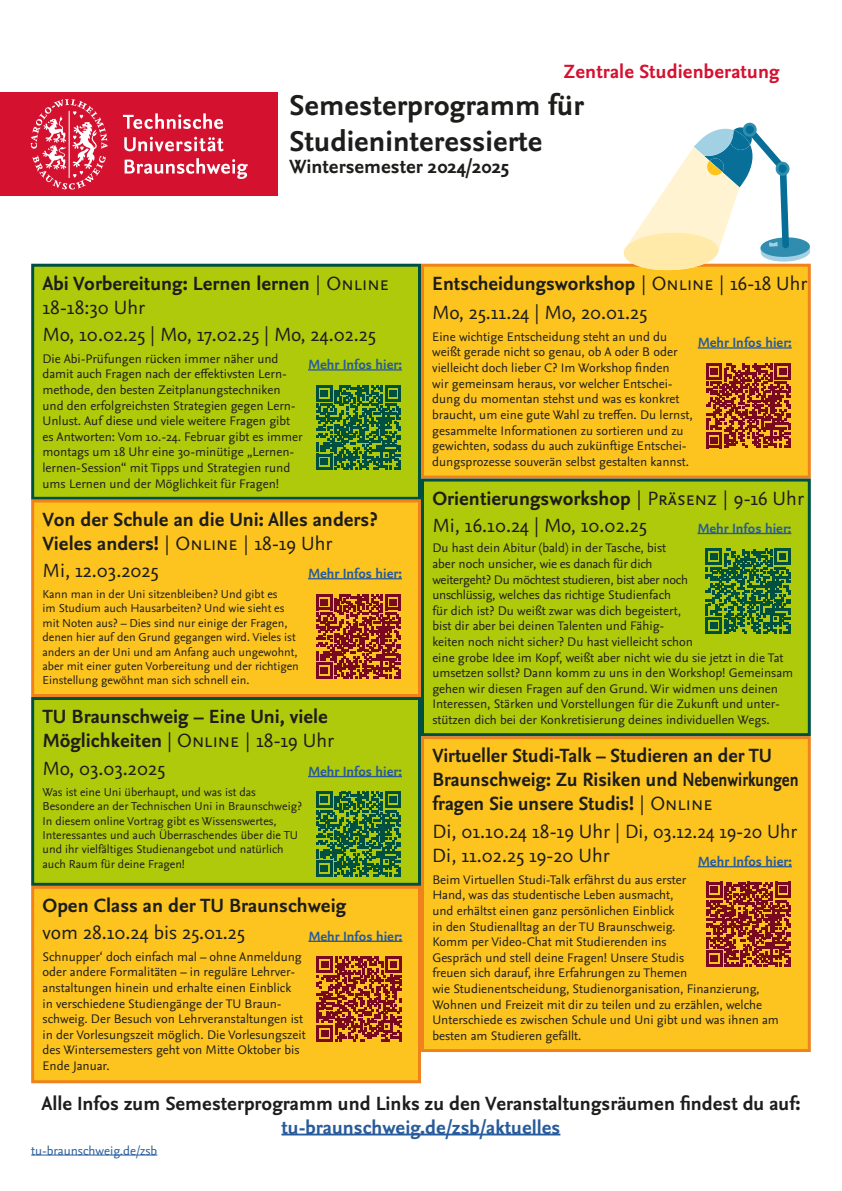
<style>
.page{position:relative;width:842px;height:1191px;background:#fff}
.page>*{position:absolute;margin:0;border:0;box-sizing:border-box;transform-origin:0 0}
.t1{font:700 30px/36px "Nexus Sans Pro";color:#1d1d1b}
.t2{font:700 20px/24px "Nexus Sans Pro";color:#1d1d1b}
.t3{font:20px/24px "Nexus Sans Pro";color:#1d1d1b}
.t4{font:700 20px "Nexus Sans Pro";color:#275b9b}
.t5{font:700 20px "Nexus Sans Pro";letter-spacing:.005em;color:#d51130}
.t6{font:700 14px "Nexus Sans Pro";color:#275b9b}
.t7{font:13px/15.6px "Nexus Sans Pro";color:#1d1d1b}
.t8{font:13px "Nexus Sans Pro";color:#275b9b}
.t9{font:12px/14.4px "Nexus Sans Pro";color:#1d1d1b}
.s1{font-weight:400}
</style>
<div class="page">
<div style="left:0;top:93px;width:278px;height:103px;background:#d51130"></div>
<svg style="left:31px;top:99px;width:77px;height:91px"></svg>
<svg style="left:123px;top:113px;width:100px;height:16px"></svg>
<svg style="left:124px;top:137px;width:99px;height:14px"></svg>
<svg style="left:125px;top:158px;width:123px;height:21px"></svg>
<hr style="left:31px;top:1154px;width:126px;height:1px;background:#275b9b">
<hr style="left:281px;top:1133px;width:279px;height:2px;background:#275b9b">
<div style="left:31px;top:264px;width:390px;height:236px;background:#afca0b;border:3px solid #005042"></div>
<hr style="left:308px;top:369px;width:94px;height:1px;background:#275b9b">
<svg style="left:316px;top:385px;width:85px;height:85px"></svg>
<div style="left:421px;top:264px;width:390px;height:214px;background:#fdc41f;border:3px solid #f0821d"></div>
<hr style="left:698px;top:347px;width:94px;height:1px;background:#275b9b">
<svg style="left:706px;top:363px;width:85px;height:85px"></svg>
<div style="left:421px;top:736px;width:390px;height:316px;background:#fdc41f;border:3px solid #f0821d"></div>
<hr style="left:698px;top:866px;width:94px;height:1px;background:#275b9b">
<svg style="left:706px;top:882px;width:85px;height:84px"></svg>
<div style="left:31px;top:885px;width:390px;height:198px;background:#fdc41f;border:3px solid #f0821d"></div>
<hr style="left:308px;top:940px;width:94px;height:2px;background:#275b9b">
<svg style="left:317px;top:956px;width:84px;height:85px"></svg>
<div style="left:421px;top:478px;width:390px;height:258px;background:#afca0b;border:3px solid #005042"></div>
<hr style="left:697px;top:533px;width:94px;height:1px;background:#275b9b">
<svg style="left:706px;top:549px;width:84px;height:84px"></svg>
<div style="left:31px;top:697px;width:390px;height:188px;background:#afca0b;border:3px solid #005042"></div>
<hr style="left:308px;top:776px;width:94px;height:1px;background:#275b9b">
<svg style="left:316px;top:791px;width:85px;height:85px"></svg>
<div style="left:31px;top:499px;width:390px;height:198px;background:#fdc41f;border:3px solid #f0821d"></div>
<hr style="left:308px;top:578px;width:94px;height:1px;background:#275b9b">
<svg style="left:316px;top:594px;width:85px;height:85px"></svg>
<svg style="left:620px;top:122px;width:191px;height:150px"></svg>
<h2 class="t5" style="left:563px;top:56px;width:218px">Zentrale Studienberatung</h2>
<h1 class="t1" style="left:289px;top:86px;width:296px">Semesterprogramm für<br>Studieninteressierte</h1>
<h2 class="t2" style="left:289px;top:154px;width:221px">Wintersemester 2024/2025</h2>
<h2 class="t2" style="left:43px;top:270px;width:348px">Abi Vorbereitung: Lernen lernen <span class="s1">| Online<br>18-18:30 Uhr</span></h2>
<h2 class="t3" style="left:43px;top:321px;width:335px">Mo, 10.02.25 | Mo, 17.02.25 | Mo, 24.02.25</h2>
<p class="t7" style="left:43px;top:350px;width:262px">Die Abi-Prüfungen rücken immer näher und damit auch Fragen nach der effektivsten Lern&shy;methode, den besten Zeitplanungstechniken und den erfolgreichsten Strategien gegen Lern-Unlust. Auf diese und viele weitere Fragen gibt es Antworten: Vom 10.-24. Februar gibt es immer montags um 18 Uhr eine 30-minütige „Lernen&shy;lernen-Session“ mit Tipps und Strategien rund ums Lernen und der Möglichkeit für Fragen!</p>
<p class="t6" style="left:308px;top:354px;width:96px">Mehr Infos hier:</p>
<h2 class="t2" style="left:43px;top:506px;width:336px">Von der Schule an die Uni: Alles anders?<br>Vieles anders! <span class="s1">| Online | 18-19 Uhr</span></h2>
<h2 class="t3" style="left:43px;top:557px;width:117px">Mi, 12.03.2025</h2>
<p class="t6" style="left:308px;top:563px;width:96px">Mehr Infos hier:</p>
<p class="t9" style="left:43px;top:586px;width:258px">Kann man in der Uni sitzenbleiben? Und gibt es<br>im Studium auch Hausarbeiten? Und wie sieht es mit Noten aus? – Dies sind nur einige der Fragen, denen hier auf den Grund gegangen wird. Vieles ist anders an der Uni und am Anfang auch ungewohnt, aber mit einer guten Vorbereitung und der richtigen Einstellung gewöhnt man sich schnell ein.</p>
<h2 class="t2" style="left:43px;top:703px;width:293px">TU Braunschweig – Eine Uni, viele<br>Möglichkeiten <span class="s1">| Online | 18-19 Uhr</span></h2>
<h2 class="t3" style="left:43px;top:755px;width:124px">Mo, 03.03.2025</h2>
<p class="t6" style="left:308px;top:761px;width:96px">Mehr Infos hier:</p>
<p class="t9" style="left:43px;top:784px;width:261px">Was ist eine Uni überhaupt, und was ist das Besondere an der Technischen Uni in Braunschweig?<br>In diesem online Vortrag gibt es Wissenswertes, Interessantes und auch Überraschendes über die TU und ihr vielfältiges Studienangebot und natürlich auch Raum für deine Fragen!</p>
<h2 class="t2" style="left:43px;top:892px;width:305px">Open Class an der TU Braunschweig</h2>
<h2 class="t3" style="left:43px;top:919px;width:204px">vom 28.10.24 bis 25.01.25</h2>
<p class="t6" style="left:308px;top:925px;width:96px">Mehr Infos hier:</p>
<p class="t7" style="left:43px;top:948px;width:265px">Schnupper‘ doch einfach mal – ohne Anmeldung oder andere Formalitäten – in reguläre Lehrver&shy;anstaltungen hinein und erhalte einen Einblick<br>in verschiedene Studiengänge der TU Braun&shy;schweig. Der Besuch von Lehrveranstaltungen ist in der Vorlesungszeit möglich. Die Vorlesungszeit des Wintersemesters geht von Mitte Oktober bis Ende Januar.</p>
<h2 class="t2" style="left:432px;top:270px;width:377px">Entscheidungsworkshop <span class="s1">| Online | 16-18 Uhr</span></h2>
<h2 class="t3" style="left:432px;top:299px;width:216px">Mo, 25.11.24 | Mo, 20.01.25</h2>
<p class="t7" style="left:432px;top:328px;width:262px">Eine wichtige Entscheidung steht an und du weißt gerade nicht so genau, ob A oder B oder vielleicht doch lieber C? Im Workshop finden<br>wir gemeinsam heraus, vor welcher Entschei&shy;dung du momentan stehst und was es konkret braucht, um eine gute Wahl zu treffen. Du lernst, gesammelte Informationen zu sortieren und zu gewichten, sodass du auch zukünftige Entschei&shy;dungsprozesse souverän selbst gestalten kannst.</p>
<p class="t6" style="left:698px;top:332px;width:96px">Mehr Infos hier:</p>
<h2 class="t2" style="left:432px;top:485px;width:373px">Orientierungsworkshop <span class="s1">| Präsenz | 9-16 Uhr</span></h2>
<p class="t7" style="left:432px;top:539px;width:362px">Du hast dein Abitur (bald) in der Tasche, bist<br>aber noch unsicher, wie es danach für dich<br>weitergeht? Du möchtest studieren, bist aber noch<br>unschlüssig, welches das richtige Studienfach<br>für dich ist? Du weißt zwar was dich begeistert,<br>bist dir aber bei deinen Talenten und Fähig-<br>keiten noch nicht sicher? Du hast vielleicht schon<br>eine grobe Idee im Kopf, weißt aber nicht wie du sie jetzt in die Tat umsetzen sollst? Dann komm zu uns in den Workshop! Gemeinsam gehen wir diesen Fragen auf den Grund. Wir widmen uns deinen Interessen, Stärken und Vorstellungen für die Zukunft und unter&shy;stützen dich bei der Konkretisierung deines individuellen Wegs.</p>
<h2 class="t3" style="left:432px;top:512px;width:216px">Mi, 16.10.24 | Mo, 10.02.25</h2>
<p class="t6" style="left:697px;top:518px;width:96px">Mehr Infos hier:</p>
<h2 class="t2" style="left:432px;top:742px;width:368px">Virtueller Studi-Talk – Studieren an der TU<br>Braunschweig: Zu Risiken und Nebenwirkungen fragen Sie unsere Studis! <span class="s1">| Online</span></h2>
<h2 class="t3" style="left:432px;top:818px;width:366px">Di, 01.10.24 18-19 Uhr | Di, 03.12.24 19-20 Uhr<br>Di, 11.02.25 19-20 Uhr</h2>
<p class="t6" style="left:698px;top:851px;width:96px">Mehr Infos hier:</p>
<p class="t7" style="left:432px;top:871px;width:348px">Beim Virtuellen Studi-Talk erfährst du aus erster<br>Hand, was das studentische Leben ausmacht,<br>und erhältst einen ganz persönlichen Einblick<br>in den Studienalltag an der TU Braunschweig.<br>Komm per Video-Chat mit Studierenden ins<br>Gespräch und stell deine Fragen! Unsere Studis<br>freuen sich darauf, ihre Erfahrungen zu Themen<br>wie Studienentscheidung, Studienorganisation, Finanzierung, Wohnen und Freizeit mit dir zu teilen und zu erzählen, welche Unterschiede es zwischen Schule und Uni gibt und was ihnen am besten am Studieren gefällt.</p>
<h2 class="t2" style="left:41px;top:1090px;width:760px">Alle Infos zum Semesterprogramm und Links zu den Veranstaltungsräumen findest du auf:</h2>
<h2 class="t4" style="left:281px;top:1112px;width:280px">tu-braunschweig.de/zsb/aktuelles</h2>
<p class="t8" style="left:31px;top:1140px;width:128px">tu-braunschweig.de/zsb</p>
</div>
